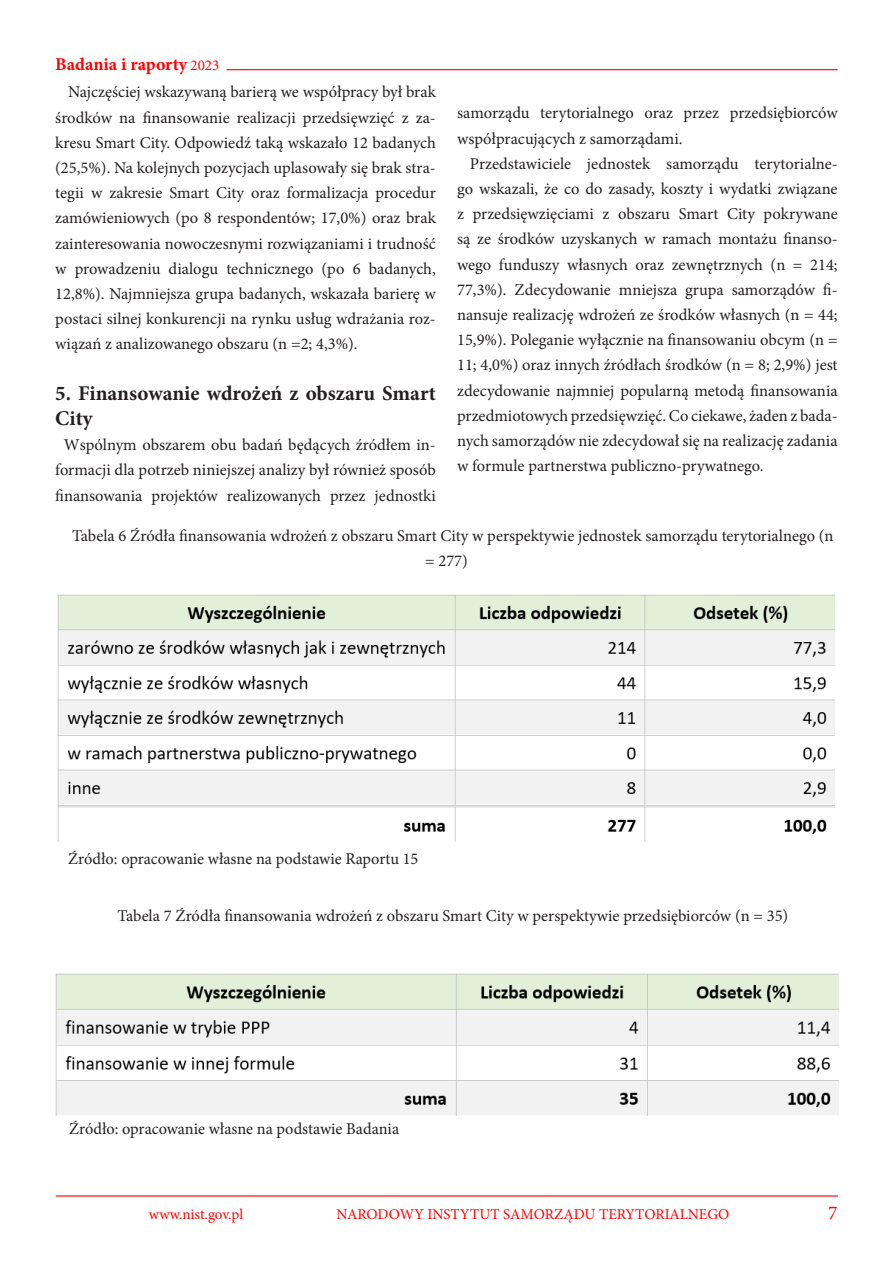
<style>
.page{position:relative;width:893px;height:1263px;background:#fff}
.page>*{position:absolute;margin:0;border:0;box-sizing:border-box;transform-origin:0 0}
.PRZYPIS_kopia_2{font:700 21px/25.2px "Minion Pro";color:#231f20}
.t1{font:19.5px "Minion Pro";color:#f00}
.t2{font:700 18px "Minion Pro";color:#f00}
.PRZYPIS_kopia_2-2{font:16.5px/25.2px "Minion Pro";color:#231f20;text-align:justify}
.t3{font:15px "Minion Pro";color:#f00}
.s1{font-weight:400;font-size:15px}
</style>
<div class="page">
<hr style="left:56px;top:1195px;width:782px;height:1px;background:#f00">
<hr style="left:226px;top:69px;width:612px;height:1px;background:#f00">
<img style="left:57px;top:595px;width:777px;height:247px">
<img style="left:56px;top:974px;width:783px;height:141px">
<p class="t2" style="left:55px;top:52px;width:166px">Badania i raporty <span class="s1">2023</span></p>
<p class="PRZYPIS_kopia_2-2" style="left:55px;top:80px;width:382px;text-indent:13px">Najczęściej wskazywaną barierą we współpracy był brak środków na finansowanie realizacji przedsięwzięć z za&shy;kresu Smart City. Odpowiedź taką wskazało 12 badanych (25,5%). Na kolejnych pozycjach uplasowały się brak stra&shy;tegii w zakresie Smart City oraz formalizacja procedur zamówieniowych (po 8 respondentów; 17,0%) oraz brak zainteresowania nowoczesnymi rozwiązaniami i trudność w prowadzeniu dialogu technicznego (po 6 badanych, 12,8%). Najmniejsza grupa badanych, wskazała barierę w postaci silnej konkurencji na rynku usług wdrażania roz&shy;wiązań z analizowanego obszaru (n =2; 4,3%).</p>
<p class="PRZYPIS_kopia_2" style="left:55px;top:380px;width:382px">5. Finansowanie wdrożeń z obszaru Smart<br>City</p>
<p class="PRZYPIS_kopia_2-2" style="left:55px;top:432px;width:382px;text-align:center">Wspólnym obszarem obu badań będących źródłem in&shy;formacji dla potrzeb niniejszej analizy był również sposób finansowania projektów realizowanych przez jednostki</p>
<p class="PRZYPIS_kopia_2-2" style="left:457px;top:101px;width:382px">samorządu terytorialnego oraz przez przedsiębiorców współpracujących z samorządami.</p>
<p class="PRZYPIS_kopia_2-2" style="left:457px;top:151px;width:382px;text-indent:13px">Przedstawiciele jednostek samorządu terytorialne&shy;go wskazali, że co do zasady, koszty i wydatki związane z przedsięwzięciami z obszaru Smart City pokrywane są ze środków uzyskanych w ramach montażu finanso&shy;wego funduszy własnych oraz zewnętrznych (n = 214; 77,3%). Zdecydowanie mniejsza grupa samorządów fi&shy;nansuje realizację wdrożeń ze środków własnych (n = 44; 15,9%). Poleganie wyłącznie na finansowaniu obcym (n = 11; 4,0%) oraz innych źródłach środków (n = 8; 2,9%) jest zdecydowanie najmniej popularną metodą finansowania przedmiotowych przedsięwzięć. Co ciekawe, żaden z bada&shy;nych samorządów nie zdecydował się na realizację zadania w formule partnerstwa publiczno-prywatnego.</p>
<p class="PRZYPIS_kopia_2-2" style="left:425px;top:523px;width:410px;text-indent:-353px">Tabela 6 Źródła finansowania wdrożeń z obszaru Smart City w perspektywie jednostek samorządu terytorialnego (n = 277)</p>
<p class="PRZYPIS_kopia_2-2" style="left:68px;top:846px;width:352px">Źródło: opracowanie własne na podstawie Raportu 15</p>
<p class="PRZYPIS_kopia_2-2" style="left:117px;top:903px;width:672px">Tabela 7 Źródła finansowania wdrożeń z obszaru Smart City w perspektywie przedsiębiorców (n = 35)</p>
<p class="PRZYPIS_kopia_2-2" style="left:69px;top:1116px;width:332px">Źródło: opracowanie własne na podstawie Badania</p>
<p class="t3" style="left:149px;top:1204px;width:96px">www.nist.gov.pl</p>
<p class="t3" style="left:336px;top:1204px;width:394px">NARODOWY INSTYTUT SAMORZĄDU TERYTORIALNEGO</p>
<p class="t1" style="left:828px;top:1199px;width:11px">7</p>
</div>
